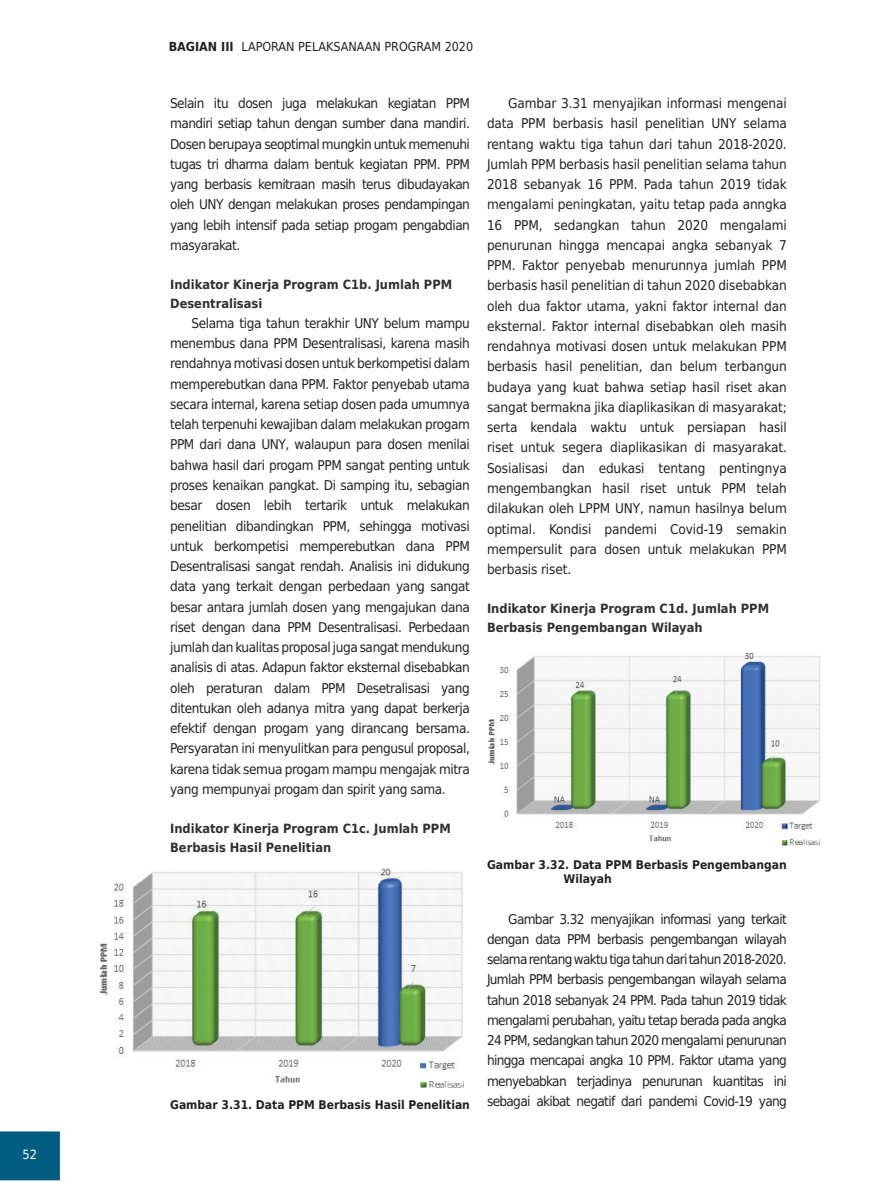
<style>
.page{position:relative;width:872px;height:1191px;background:#fff}
.page>*{position:absolute;margin:0;border:0;box-sizing:border-box;transform-origin:0 0}
.t1{font:13.5px/20.2px "DejaVu Sans Condensed";letter-spacing:-.04em;color:#231f20;text-align:justify}
.t2{font:700 12.75px/18.8px "DejaVu Sans Condensed";color:#312f30}
.t3{font:12.75px "DejaVu Sans Condensed";color:#fff}
.t4{font:12.45px "DejaVu Sans Condensed";color:#231f20}
.t5{font:700 12px/14.2px "DejaVu Sans Condensed";color:#231f20}
.s1{font-weight:700}
</style>
<div class="page">
<div style="left:0;top:1131px;width:60px;height:49px;background:#005d81"></div>
<img style="left:99px;top:868px;width:365px;height:220px">
<img style="left:488px;top:653px;width:333px;height:193px">
<p class="t3" style="left:23px;top:1143px;width:16px">52</p>
<p class="t4" style="left:169px;top:37px;width:306px"><span class="s1">BAGIAN III</span> LAPORAN PELAKSANAAN PROGRAM 2020</p>
<p class="t1" style="left:170px;top:92px;width:301px">Selain itu dosen juga melakukan kegiatan PPM mandiri setiap tahun dengan sumber dana mandiri.<br>Dosen berupaya seoptimal mungkin untuk memenuhi tugas tri dharma dalam bentuk kegiatan PPM. PPM yang berbasis kemitraan masih terus dibudayakan oleh UNY dengan melakukan proses pendampingan yang lebih intensif pada setiap progam pengabdian masyarakat.</p>
<p class="t2" style="left:170px;top:274px;width:283px">Indikator Kinerja Program C1b. Jumlah PPM<br>Desentralisasi</p>
<p class="t1" style="left:170px;top:312px;width:301px;text-indent:21px">Selama tiga tahun terakhir UNY belum mampu menembus dana PPM Desentralisasi, karena masih rendahnya motivasi dosen untuk berkompetisi dalam memperebutkan dana PPM. Faktor penyebab utama secara internal, karena setiap dosen pada umumnya telah terpenuhi kewajiban dalam melakukan progam PPM dari dana UNY, walaupun para dosen menilai bahwa hasil dari progam PPM sangat penting untuk proses kenaikan pangkat. Di samping itu, sebagian besar dosen lebih tertarik untuk melakukan penelitian dibandingkan PPM, sehingga motivasi untuk berkompetisi memperebutkan dana PPM Desentralisasi sangat rendah. Analisis ini didukung data yang terkait dengan perbedaan yang sangat besar antara jumlah dosen yang mengajukan dana riset dengan dana PPM Desentralisasi. Perbedaan jumlah dan kualitas proposal juga sangat mendukung analisis di atas. Adapun faktor eksternal disebabkan oleh peraturan dalam PPM Desetralisasi yang ditentukan oleh adanya mitra yang dapat berkerja efektif dengan progam yang dirancang bersama.<br>Persyaratan ini menyulitkan para pengusul proposal, karena tidak semua progam mampu mengajak mitra yang mempunyai progam dan spirit yang sama.</p>
<p class="t2" style="left:170px;top:818px;width:282px">Indikator Kinerja Program C1c. Jumlah PPM<br>Berbasis Hasil Penelitian</p>
<p class="t5" style="left:170px;top:1097px;width:301px">Gambar 3.31. Data PPM Berbasis Hasil Penelitian</p>
<p class="t1" style="left:487px;top:92px;width:301px;text-indent:21px">Gambar 3.31 menyajikan informasi mengenai data PPM berbasis hasil penelitian UNY selama rentang waktu tiga tahun dari tahun 2018-2020.<br>Jumlah PPM berbasis hasil penelitian selama tahun 2018 sebanyak 16 PPM. Pada tahun 2019 tidak mengalami peningkatan, yaitu tetap pada anngka 16 PPM, sedangkan tahun 2020 mengalami penurunan hingga mencapai angka sebanyak 7<br>PPM. Faktor penyebab menurunnya jumlah PPM berbasis hasil penelitian di tahun 2020 disebabkan oleh dua faktor utama, yakni faktor internal dan eksternal. Faktor internal disebabkan oleh masih rendahnya motivasi dosen untuk melakukan PPM berbasis hasil penelitian, dan belum terbangun budaya yang kuat bahwa setiap hasil riset akan sangat bermakna jika diaplikasikan di masyarakat; serta kendala waktu untuk persiapan hasil riset untuk segera diaplikasikan di masyarakat.<br>Sosialisasi dan edukasi tentang pentingnya mengembangkan hasil riset untuk PPM telah dilakukan oleh LPPM UNY, namun hasilnya belum optimal. Kondisi pandemi Covid-19 semakin mempersulit para dosen untuk melakukan PPM berbasis riset.</p>
<p class="t2" style="left:487px;top:598px;width:283px">Indikator Kinerja Program C1d. Jumlah PPM<br>Berbasis Pengembangan Wilayah</p>
<p class="t5" style="left:563px;top:857px;width:225px;text-indent:-76px">Gambar 3.32. Data PPM Berbasis Pengembangan<br>Wilayah</p>
<p class="t1" style="left:487px;top:908px;width:301px;text-indent:21px">Gambar 3.32 menyajikan informasi yang terkait dengan data PPM berbasis pengembangan wilayah selama rentang waktu tiga tahun dari tahun 2018-2020.<br>Jumlah PPM berbasis pengembangan wilayah selama tahun 2018 sebanyak 24 PPM. Pada tahun 2019 tidak mengalami perubahan, yaitu tetap berada pada angka 24 PPM, sedangkan tahun 2020 mengalami penurunan hingga mencapai angka 10 PPM. Faktor utama yang menyebabkan terjadinya penurunan kuantitas ini sebagai akibat negatif dari pandemi Covid-19 yang</p>
</div>
